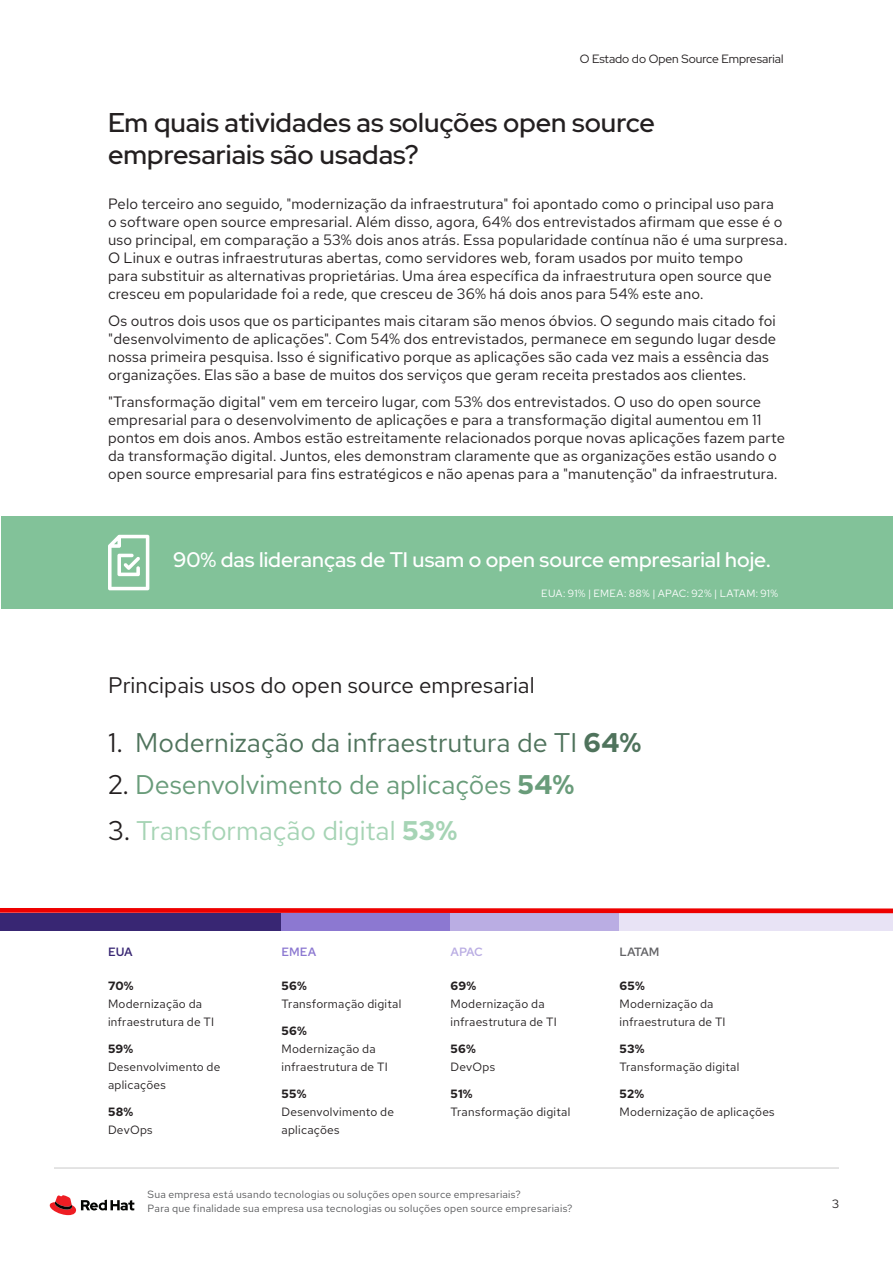
<style>
.page{position:relative;width:893px;height:1263px;background:#fff}
.page>*{position:absolute;margin:0;border:0;box-sizing:border-box;transform-origin:0 0}
.Header_-_Title{font:500 27px/32.4px "Red Hat Display";color:#231f20}
.Main_-_Body{font:27px "Red Hat Text";color:#4f735c}
.Main_-_Body-2{font:27px "Red Hat Text";color:#699c7a}
.Main_-_Body-3{font:27px "Red Hat Text";color:#a6d4b5}
.t1{font:22.5px "Red Hat Text";color:#231f20}
.Header_-_Title-2{font:500 21px "Red Hat Display";color:#fff}
.Main_-_Body-4{font:15px/18px "Red Hat Text";letter-spacing:.01em;color:#231f20}
.Main_-_Body-5{font:12px/18px "Red Hat Text";letter-spacing:.02em;color:#231f20}
.t2{font:12px "Red Hat Display";color:#231f20}
.t3{font:500 12px "Red Hat Text";letter-spacing:-.065em;color:#636366}
.t4{font:500 12px "Red Hat Text";color:#8c78d1}
.t5{font:500 12px "Red Hat Text";color:#baade3}
.t6{font:500 12px "Red Hat Text";color:#382673}
.Footer_-_Running_Foo{font:10.5px "Red Hat Text";letter-spacing:.025em;color:#57585a}
.Footer_-_Running_Foo-2{font:10.5px "Red Hat Text";letter-spacing:.01em;color:#fff}
.s1{color:#231f20}
.s2{font-weight:700}
</style>
<div class="page">
<svg style="left:50px;top:1195px;width:84px;height:20px"></svg>
<hr style="left:54px;top:1168px;width:785px;height:1px;background:#c9c9c9">
<div style="left:1px;top:516px;width:892px;height:93px;background:#82c299"></div>
<svg style="left:108px;top:535px;width:41px;height:55px"></svg>
<div style="left:0;top:913px;width:282px;height:18px;background:#382673"></div>
<div style="left:282px;top:913px;width:169px;height:18px;background:#8c78d1"></div>
<div style="left:450px;top:913px;width:170px;height:18px;background:#baade3"></div>
<div style="left:619px;top:913px;width:274px;height:18px;background:#e8e3f5"></div>
<svg style="left:0;top:908px;width:893px;height:5px;background:#ee1010"></svg>
<p class="t2" style="left:580px;top:51px;width:205px">O Estado do Open Source Empresarial</p>
<p class="Header_-_Title" style="left:108px;top:106px;width:549px">Em quais atividades as soluções open source empresariais são usadas?</p>
<p class="Main_-_Body-4" style="left:108px;top:194px;width:681px">Pelo terceiro ano seguido, "modernização da infraestrutura" foi apontado como o principal uso para<br>o software open source empresarial. Além disso, agora, 64% dos entrevistados afirmam que esse é o uso principal, em comparação a 53% dois anos atrás. Essa popularidade contínua não é uma surpresa.<br>O Linux e outras infraestruturas abertas, como servidores web, foram usados por muito tempo<br>para substituir as alternativas proprietárias. Uma área específica da infraestrutura open source que cresceu em popularidade foi a rede, que cresceu de 36% há dois anos para 54% este ano.</p>
<p class="Main_-_Body-4" style="left:108px;top:311px;width:670px">Os outros dois usos que os participantes mais citaram são menos óbvios. O segundo mais citado foi "desenvolvimento de aplicações". Com 54% dos entrevistados, permanece em segundo lugar desde nossa primeira pesquisa. Isso é significativo porque as aplicações são cada vez mais a essência das organizações. Elas são a base de muitos dos serviços que geram receita prestados aos clientes.</p>
<p class="Main_-_Body-4" style="left:108px;top:392px;width:678px">"Transformação digital" vem em terceiro lugar, com 53% dos entrevistados. O uso do open source empresarial para o desenvolvimento de aplicações e para a transformação digital aumentou em 11 pontos em dois anos. Ambos estão estreitamente relacionados porque novas aplicações fazem parte da transformação digital. Juntos, eles demonstram claramente que as organizações estão usando o open source empresarial para fins estratégicos e não apenas para a "manutenção" da infraestrutura.</p>
<p class="Header_-_Title-2" style="left:173px;top:546px;width:599px">90% das lideranças de TI usam o open source empresarial hoje.</p>
<p class="Footer_-_Running_Foo-2" style="left:541px;top:586px;width:238px">EUA: 91% | EMEA: 88% | APAC: 92% | LATAM: 91%</p>
<p class="t1" style="left:108px;top:671px;width:428px">Principais usos do open source empresarial</p>
<p class="Main_-_Body" style="left:108px;top:725px;width:535px"><span class="s1">1.</span> Modernização da infraestrutura de TI <span class="s2">64%</span></p>
<p class="Main_-_Body-2" style="left:108px;top:767px;width:468px"><span class="s1">2.</span> Desenvolvimento de aplicações <span class="s2">54%</span></p>
<p class="Main_-_Body-3" style="left:108px;top:812px;width:351px"><span class="s1">3.</span> Transformação digital <span class="s2">53%</span></p>
<p class="t6" style="left:108px;top:944px;width:26px">EUA</p>
<p class="Main_-_Body-5" style="left:108px;top:976px;width:108px"><span class="s2">70%<br></span>Modernização da infraestrutura de TI</p>
<p class="Main_-_Body-5" style="left:108px;top:1039px;width:114px"><span class="s2">59%<br></span>Desenvolvimento de aplicações</p>
<p class="Main_-_Body-5" style="left:108px;top:1102px;width:46px"><span class="s2">58%<br></span>DevOps</p>
<p class="t4" style="left:282px;top:944px;width:36px">EMEA</p>
<p class="Main_-_Body-5" style="left:282px;top:976px;width:121px"><span class="s2">56%<br></span>Transformação digital</p>
<p class="Main_-_Body-5" style="left:282px;top:1021px;width:108px"><span class="s2">56%<br></span>Modernização da infraestrutura de TI</p>
<p class="Main_-_Body-5" style="left:282px;top:1084px;width:114px"><span class="s2">55%<br></span>Desenvolvimento de aplicações</p>
<p class="t5" style="left:450px;top:944px;width:34px">APAC</p>
<p class="Main_-_Body-5" style="left:450px;top:976px;width:108px"><span class="s2">69%<br></span>Modernização da infraestrutura de TI</p>
<p class="Main_-_Body-5" style="left:450px;top:1039px;width:46px"><span class="s2">56%<br></span>DevOps</p>
<p class="Main_-_Body-5" style="left:450px;top:1084px;width:121px"><span class="s2">51%<br></span>Transformação digital</p>
<p class="Footer_-_Running_Foo" style="left:148px;top:1188px;width:375px">Sua empresa está usando tecnologias ou soluções open source empresariais?</p>
<p class="Footer_-_Running_Foo" style="left:148px;top:1201px;width:426px">Para que finalidade sua empresa usa tecnologias ou soluções open source empresariais?</p>
<p class="t3" style="left:619px;top:944px;width:42px">LATAM</p>
<p class="Main_-_Body-5" style="left:619px;top:976px;width:108px"><span class="s2">65%<br></span>Modernização da infraestrutura de TI</p>
<p class="Main_-_Body-5" style="left:619px;top:1039px;width:121px"><span class="s2">53%<br></span>Transformação digital</p>
<p class="Main_-_Body-5" style="left:619px;top:1084px;width:157px"><span class="s2">52%<br></span>Modernização de aplicações</p>
<p class="t2" style="left:832px;top:1196px;width:8px">3</p>
</div>
